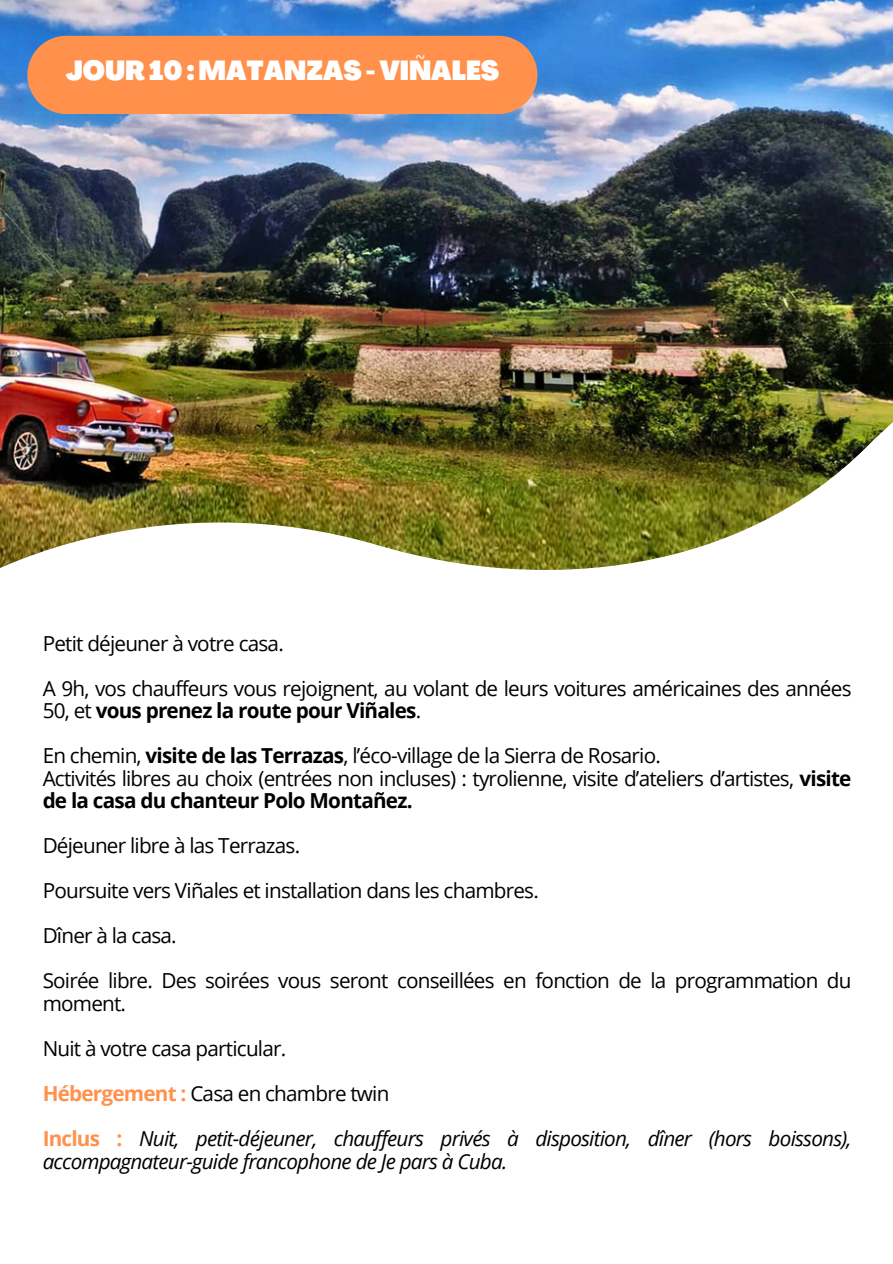
<style>
.page{position:relative;width:893px;height:1264px;background:#fff}
.page>*{position:absolute;margin:0;border:0;box-sizing:border-box;transform-origin:0 0}
.t1{font:900 condensed 27px "Agrandir";color:#fff}
.t2{font:20.7px/22.5px "Open Sans";letter-spacing:-.035em;color:#000}
.t3{font:italic 20.7px/22.5px "Open Sans";letter-spacing:-.035em;color:#000}
.s1{font-weight:700}
.s2{font-weight:700;color:#ff914d}
.s3{font-weight:700;font-style:normal;color:#ff914d}
</style>
<div class="page">
<img style="left:0;top:0;width:892px;height:310px">
<div style="left:27px;top:36px;width:510px;height:78px;background:#ff914d"></div>
<img style="left:0;top:310px;width:892px;height:260px">
<p class="t1" style="left:66px;top:59px;width:435px">JOUR 10 :MATANZAS-VIÑALES</p>
<p class="t2" style="left:43px;top:631px;width:243px">Petit déjeuner à votre casa.</p>
<p class="t2" style="left:43px;top:676px;width:810px">A 9h, vos chauffeurs vous rejoignent, au volant de leurs voitures américaines des années<br>50, et <span class="s1">vous prenez la route pour Viñales</span>.</p>
<p class="t2" style="left:43px;top:744px;width:619px">En chemin, <span class="s1">visite de las Terrazas</span>, l’éco-village de la Sierra de Rosario.</p>
<p class="t2" style="left:43px;top:766px;width:810px">Activités libres au choix (entrées non incluses) : tyrolienne, visite d’ateliers d’artistes, <span class="s1">visite de la casa du chanteur Polo Montañez.</span></p>
<p class="t2" style="left:43px;top:834px;width:259px">Déjeuner libre à las Terrazas.</p>
<p class="t2" style="left:43px;top:879px;width:497px">Poursuite vers Viñales et installation dans les chambres.</p>
<p class="t2" style="left:43px;top:924px;width:136px">Dîner à la casa.</p>
<p class="t2" style="left:43px;top:969px;width:810px">Soirée libre. Des soirées vous seront conseillées en fonction de la programmation du moment.</p>
<p class="t2" style="left:43px;top:1036px;width:245px">Nuit à votre casa particular.</p>
<p class="t2" style="left:43px;top:1081px;width:348px"><span class="s2">Hébergement :</span> Casa en chambre twin</p>
<p class="t3" style="left:43px;top:1126px;width:810px"><span class="s3">Inclus :</span> Nuit, petit-déjeuner, chauffeurs privés à disposition, dîner (hors boissons), accompagnateur-guide francophone de Je pars à Cuba.</p>
</div>
